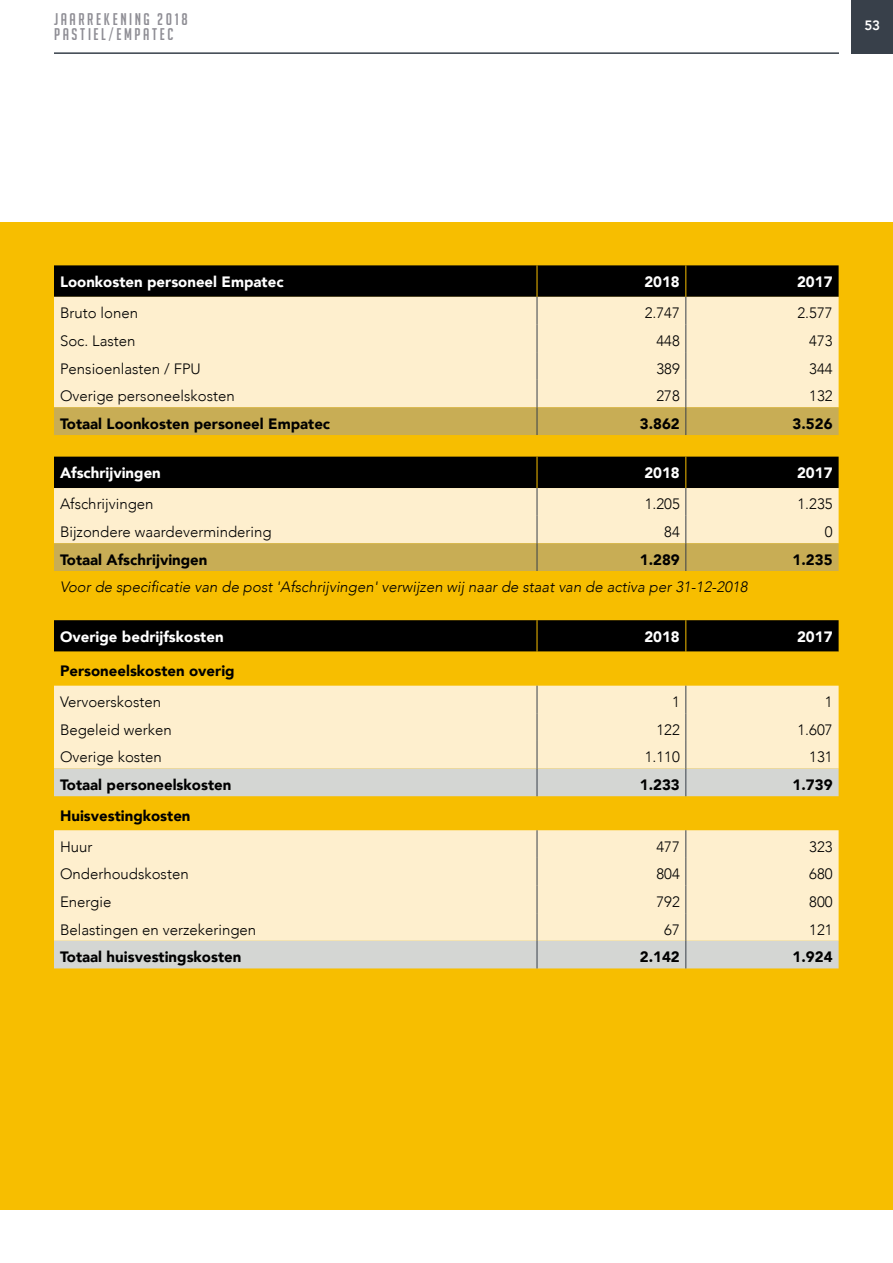
<style>
.page{position:relative;width:893px;height:1263px;background:#fff}
.page>*{position:absolute;margin:0;border:0;box-sizing:border-box;transform-origin:0 0}
.t1{font:16.5px/15px "Big Noodle Titling";letter-spacing:.16em;color:#8f8e95}
.t2{font:300 15px "Avenir";color:#000}
.t3{font:900 15px "Avenir";color:#000}
.t4{font:italic 300 15px "Avenir";color:#000}
.t5{font:900 15px "Avenir";color:#fff}
.t6{font:800 13.5px "Avenir";color:#fff}
</style>
<div class="page">
<div style="left:851px;top:0;width:42px;height:54px;background:#38404a"></div>
<hr style="left:54px;top:52px;width:785px;height:2px;background:#38404a">
<div style="left:0;top:222px;width:893px;height:988px;background:#f7be00"></div>
<svg style="left:54px;top:265px;width:785px;height:170px;background:#c6b793"></svg>
<svg style="left:54px;top:457px;width:785px;height:114px;background:#ab9d77"></svg>
<div style="left:54px;top:620px;width:785px;height:32px;background:#000"></div>
<svg style="left:54px;top:685px;width:785px;height:1px"></svg>
<div style="left:54px;top:686px;width:785px;height:82px;background:#feefce"></div>
<svg style="left:54px;top:768px;width:785px;height:200px;fill:#feefce"></svg>
<hr style="left:537px;top:620px;width:1px;height:32px;background:#f7be00">
<hr style="left:686px;top:620px;width:1px;height:32px;background:#f7be00">
<svg style="left:537px;top:686px;width:1px;height:110px"></svg>
<svg style="left:686px;top:686px;width:1px;height:110px"></svg>
<svg style="left:537px;top:830px;width:1px;height:138px"></svg>
<svg style="left:686px;top:830px;width:1px;height:138px"></svg>
<p class="t1" style="left:54px;top:11px;width:135px">JAARREKENING 2018<br>PASTIEL/EMPATEC</p>
<p class="t6" style="left:864px;top:15px;width:17px">53</p>
<p class="t5" style="left:60px;top:269px;width:225px">Loonkosten personeel Empatec</p>
<p class="t5" style="left:644px;top:269px;width:37px">2018</p>
<p class="t5" style="left:797px;top:269px;width:37px">2017</p>
<p class="t2" style="left:60px;top:304px;width:80px">Bruto lonen</p>
<p class="t2" style="left:645px;top:304px;width:37px">2.747</p>
<p class="t2" style="left:797px;top:304px;width:37px">2.577</p>
<p class="t2" style="left:60px;top:332px;width:77px">Soc. Lasten</p>
<p class="t2" style="left:656px;top:332px;width:25px">448</p>
<p class="t2" style="left:809px;top:332px;width:25px">473</p>
<p class="t2" style="left:60px;top:359px;width:142px">Pensioenlasten / FPU</p>
<p class="t2" style="left:656px;top:359px;width:25px">389</p>
<p class="t2" style="left:809px;top:359px;width:25px">344</p>
<p class="t2" style="left:60px;top:387px;width:176px">Overige personeelskosten</p>
<p class="t2" style="left:656px;top:387px;width:25px">278</p>
<p class="t2" style="left:809px;top:387px;width:25px">132</p>
<p class="t3" style="left:60px;top:411px;width:272px">Totaal Loonkosten personeel Empatec</p>
<p class="t3" style="left:640px;top:411px;width:41px">3.862</p>
<p class="t3" style="left:793px;top:411px;width:41px">3.526</p>
<p class="t5" style="left:60px;top:460px;width:102px">Afschrijvingen</p>
<p class="t5" style="left:644px;top:460px;width:37px">2018</p>
<p class="t5" style="left:797px;top:460px;width:37px">2017</p>
<p class="t2" style="left:60px;top:495px;width:95px">Afschrijvingen</p>
<p class="t2" style="left:645px;top:495px;width:37px">1.205</p>
<p class="t2" style="left:797px;top:495px;width:37px">1.235</p>
<p class="t2" style="left:60px;top:523px;width:213px">Bijzondere waardevermindering</p>
<p class="t2" style="left:664px;top:523px;width:17px">84</p>
<p class="t2" style="left:825px;top:523px;width:9px">0</p>
<p class="t3" style="left:60px;top:547px;width:149px">Totaal Afschrijvingen</p>
<p class="t3" style="left:640px;top:547px;width:41px">1.289</p>
<p class="t3" style="left:793px;top:547px;width:41px">1.235</p>
<p class="t4" style="left:60px;top:578px;width:689px">Voor de specificatie van de post 'Afschrijvingen' verwijzen wij naar de staat van de activa per 31-12-2018</p>
<p class="t5" style="left:60px;top:623px;width:165px">Overige bedrijfskosten</p>
<p class="t5" style="left:644px;top:623px;width:37px">2018</p>
<p class="t5" style="left:797px;top:623px;width:37px">2017</p>
<p class="t3" style="left:60px;top:658px;width:176px">Personeelskosten overig</p>
<p class="t2" style="left:60px;top:693px;width:103px">Vervoerskosten</p>
<p class="t2" style="left:672px;top:693px;width:9px">1</p>
<p class="t2" style="left:825px;top:693px;width:9px">1</p>
<p class="t2" style="left:60px;top:721px;width:113px">Begeleid werken</p>
<p class="t2" style="left:656px;top:721px;width:25px">122</p>
<p class="t2" style="left:797px;top:721px;width:37px">1.607</p>
<p class="t2" style="left:60px;top:748px;width:103px">Overige kosten</p>
<p class="t2" style="left:645px;top:748px;width:37px">1.110</p>
<p class="t2" style="left:809px;top:748px;width:25px">131</p>
<p class="t3" style="left:60px;top:772px;width:173px">Totaal personeelskosten</p>
<p class="t3" style="left:640px;top:772px;width:41px">1.233</p>
<p class="t3" style="left:793px;top:772px;width:41px">1.739</p>
<p class="t3" style="left:60px;top:803px;width:132px">Huisvestingkosten</p>
<p class="t2" style="left:60px;top:838px;width:34px">Huur</p>
<p class="t2" style="left:656px;top:838px;width:25px">477</p>
<p class="t2" style="left:809px;top:838px;width:25px">323</p>
<p class="t2" style="left:60px;top:865px;width:130px">Onderhoudskosten</p>
<p class="t2" style="left:656px;top:865px;width:25px">804</p>
<p class="t2" style="left:809px;top:865px;width:25px">680</p>
<p class="t2" style="left:60px;top:893px;width:53px">Energie</p>
<p class="t2" style="left:656px;top:893px;width:25px">792</p>
<p class="t2" style="left:809px;top:893px;width:25px">800</p>
<p class="t2" style="left:60px;top:920px;width:198px">Belastingen en verzekeringen</p>
<p class="t2" style="left:664px;top:920px;width:17px">67</p>
<p class="t2" style="left:809px;top:920px;width:25px">121</p>
<p class="t3" style="left:60px;top:944px;width:183px">Totaal huisvestingskosten</p>
<p class="t3" style="left:640px;top:944px;width:41px">2.142</p>
<p class="t3" style="left:793px;top:944px;width:41px">1.924</p>
</div>
